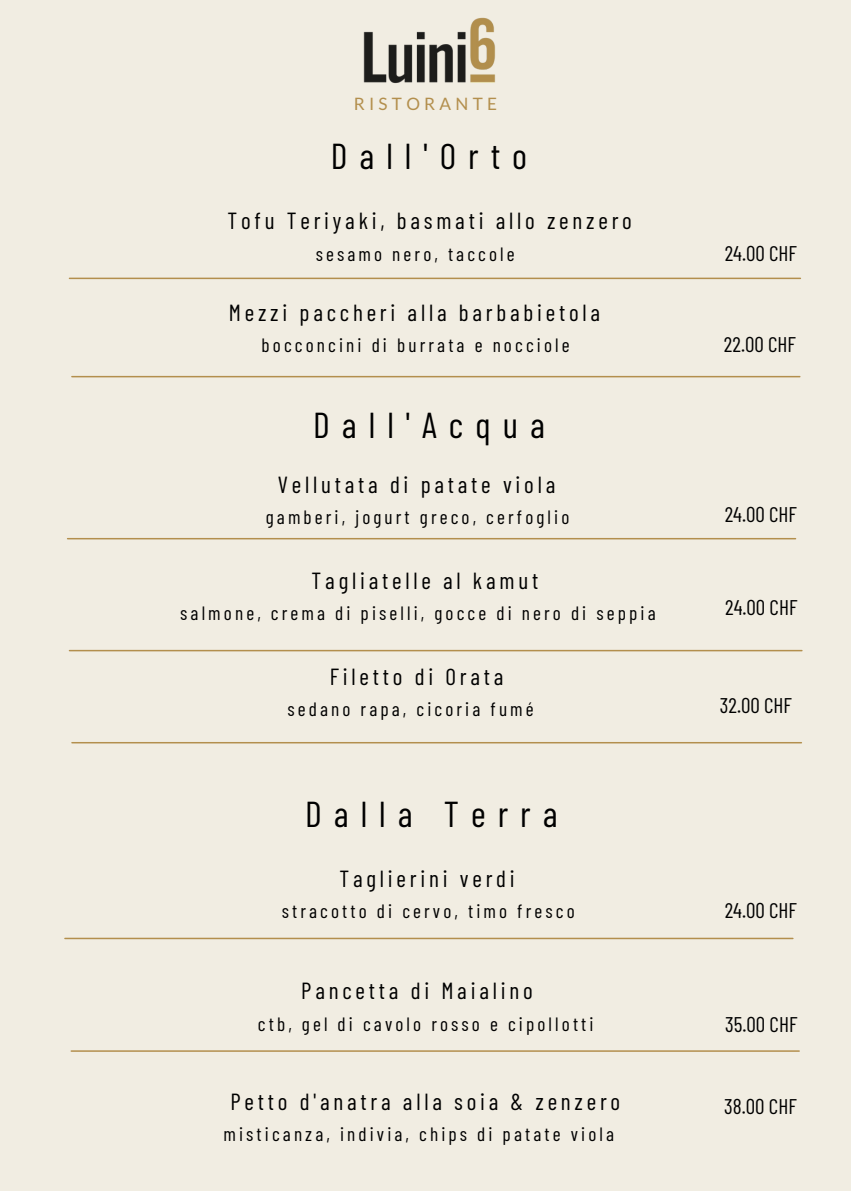
<style>
.page{position:relative;width:851px;height:1191px;background:#fff}
.page>*{position:absolute;margin:0;border:0;box-sizing:border-box;transform-origin:0 0}
.t1{font:36px "Barlow Condensed";letter-spacing:.335em;color:#000}
.t2{font:23.2px "Barlow Condensed";letter-spacing:.165em;color:#000}
.t3{font:21.2px "Barlow Condensed";color:#000}
.t4{font:19.2px "Barlow Condensed";letter-spacing:.165em;color:#000}
.t5{font:17.2px "Lato";letter-spacing:.25em;color:#b38f4d}
</style>
<div class="page">
<div style="left:0;top:0;width:850px;height:1191px;background:#f1ede2"></div>
<img style="left:363px;top:18px;width:133px;height:66px">
<hr style="left:65px;top:938px;width:727px;height:1px;background:#b38f4d">
<hr style="left:69px;top:650px;width:732px;height:1px;background:#b38f4d">
<hr style="left:72px;top:376px;width:727px;height:1px;background:#b38f4d">
<hr style="left:69px;top:278px;width:731px;height:1px;background:#b38f4d">
<hr style="left:71px;top:1050px;width:728px;height:2px;background:#b38f4d">
<hr style="left:68px;top:538px;width:727px;height:1px;background:#b38f4d">
<hr style="left:72px;top:742px;width:729px;height:1px;background:#b38f4d">
<p class="t5" style="left:354px;top:93px;width:145px">RISTORANTE</p>
<p class="t1" style="left:331px;top:133px;width:198px">Dall'Orto</p>
<p class="t2" style="left:227px;top:206px;width:406px">Tofu Teriyaki, basmati allo zenzero</p>
<p class="t4" style="left:316px;top:242px;width:200px">sesamo nero, taccole</p>
<p class="t2" style="left:229px;top:297px;width:373px">Mezzi paccheri alla barbabietola</p>
<p class="t4" style="left:261px;top:333px;width:309px">bocconcini di burrata e nocciole</p>
<p class="t1" style="left:313px;top:402px;width:233px">Dall'Acqua</p>
<p class="t2" style="left:278px;top:470px;width:279px">Vellutata di patate viola</p>
<p class="t4" style="left:266px;top:505px;width:305px">gamberi, jogurt greco, cerfoglio</p>
<p class="t2" style="left:311px;top:566px;width:228px">Tagliatelle al kamut</p>
<p class="t4" style="left:180px;top:601px;width:477px">salmone, crema di piselli, gocce di nero di seppia</p>
<p class="t2" style="left:329px;top:662px;width:175px">Filetto di Orata</p>
<p class="t4" style="left:287px;top:697px;width:248px">sedano rapa, cicoria fumé</p>
<p class="t1" style="left:305px;top:791px;width:254px">Dalla Terra</p>
<p class="t2" style="left:339px;top:864px;width:177px">Taglierini verdi</p>
<p class="t4" style="left:282px;top:899px;width:294px">stracotto di cervo, timo fresco</p>
<p class="t2" style="left:301px;top:976px;width:233px">Pancetta di Maialino</p>
<p class="t4" style="left:258px;top:1012px;width:337px">ctb, gel di cavolo rosso e cipollotti</p>
<p class="t2" style="left:230px;top:1087px;width:391px">Petto d'anatra alla soia &amp; zenzero</p>
<p class="t4" style="left:223px;top:1122px;width:392px">misticanza, indivia, chips di patate viola</p>
<p class="t3" style="left:724px;top:239px;width:74px">24.00 CHF</p>
<p class="t3" style="left:724px;top:331px;width:74px">22.00 CHF</p>
<p class="t3" style="left:724px;top:501px;width:74px">24.00 CHF</p>
<p class="t3" style="left:725px;top:594px;width:74px">24.00 CHF</p>
<p class="t3" style="left:719px;top:692px;width:74px">32.00 CHF</p>
<p class="t3" style="left:724px;top:897px;width:74px">24.00 CHF</p>
<p class="t3" style="left:725px;top:1011px;width:74px">35.00 CHF</p>
<p class="t3" style="left:724px;top:1093px;width:74px">38.00 CHF</p>
</div>
